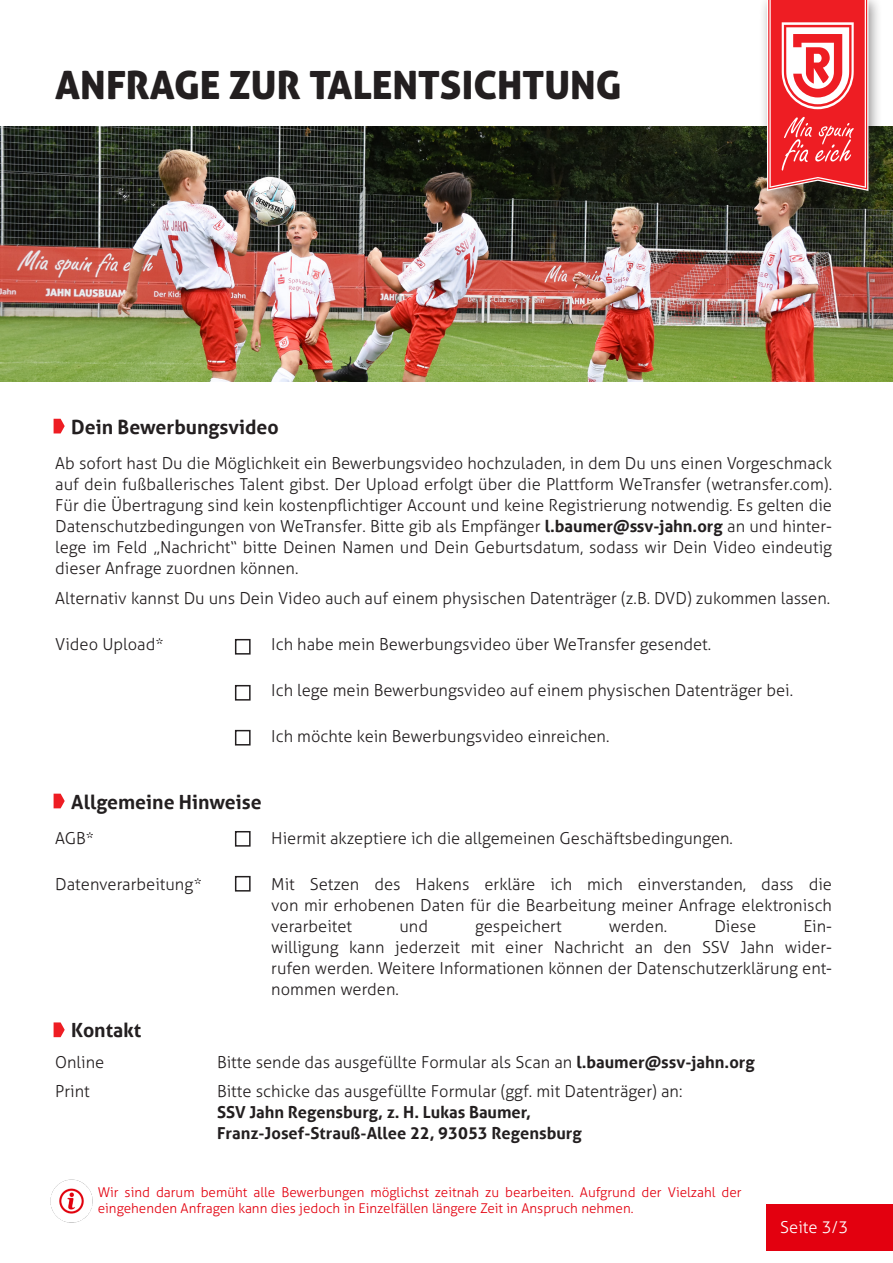
<style>
.page{position:relative;width:893px;height:1263px;background:#fff}
.page>*{position:absolute;margin:0;border:0;box-sizing:border-box;transform-origin:0 0}
.Headline{font:39px "Aller Display";color:#231f20}
.Überschrift_Fließtex{font:700 19.5px "Aller";color:#231f20}
.Fließtext{font:300 16.5px/21px "Aller";color:#231f20;text-align:justify}
.Fließtext-2{font:700 16.5px/21px "Aller";color:#231f20}
.Fließtext-3{font:300 16.5px "Aller";color:#fff}
.Fließtext-4{font:300 13.5px/16.5px "Aller";color:#e3000f}
.s1{font-weight:700}
</style>
<div class="page">
<img style="left:0;top:127px;width:893px;height:254px">
<div style="left:759px;top:0;width:124px;height:204px;background:#231f20;opacity:.5"></div>
<svg style="left:767px;top:0;width:101px;height:191px"></svg>
<svg style="left:54px;top:419px;width:11px;height:14px"></svg>
<svg style="left:54px;top:794px;width:11px;height:14px"></svg>
<svg style="left:54px;top:1022px;width:11px;height:15px"></svg>
<div style="left:767px;top:1204px;width:126px;height:47px;background:#e3000f"></div>
<div style="left:235px;top:639px;width:16px;height:16px;border:2px solid #231f20"></div>
<div style="left:235px;top:685px;width:16px;height:16px;border:2px solid #231f20"></div>
<div style="left:235px;top:831px;width:16px;height:16px;border:2px solid #231f20"></div>
<div style="left:235px;top:730px;width:16px;height:15px;border:2px solid #231f20"></div>
<div style="left:235px;top:876px;width:16px;height:15px;border:2px solid #231f20"></div>
<img style="left:50px;top:1179px;width:43px;height:44px">
<p class="Headline" style="left:55px;top:60px;width:568px">ANFRAGE ZUR TALENTSICHTUNG</p>
<p class="Überschrift_Fließtex" style="left:71px;top:415px;width:209px">Dein Bewerbungsvideo</p>
<p class="Fließtext" style="left:55px;top:453px;width:778px">Ab sofort hast Du die Möglichkeit ein Bewerbungsvideo hochzuladen, in dem Du uns einen Vorgeschmack auf dein fußballerisches Talent gibst. Der Upload erfolgt über die Plattform WeTransfer (wetransfer.com).<br>Für die Übertragung sind kein kostenpflichtiger Account und keine Registrierung notwendig. Es gelten die Datenschutzbedingungen von WeTransfer. Bitte gib als Empfänger <span class="s1">l.baumer@ssv-jahn.org</span> an und hinter&shy;lege im Feld „Nachricht“ bitte Deinen Namen und Dein Geburtsdatum, sodass wir Dein Video eindeutig dieser Anfrage zuordnen können.</p>
<p class="Fließtext" style="left:55px;top:587px;width:776px">Alternativ kannst Du uns Dein Video auch auf einem physischen Datenträger (z.B. DVD) zukommen lassen.</p>
<p class="Fließtext" style="left:55px;top:633px;width:110px">Video Upload*</p>
<p class="Fließtext" style="left:271px;top:633px;width:441px">Ich habe mein Bewerbungsvideo über WeTransfer gesendet.</p>
<p class="Fließtext" style="left:271px;top:679px;width:523px">Ich lege mein Bewerbungsvideo auf einem physischen Datenträger bei.</p>
<p class="Fließtext" style="left:271px;top:725px;width:340px">Ich möchte kein Bewerbungsvideo einreichen.</p>
<p class="Überschrift_Fließtex" style="left:71px;top:790px;width:192px">Allgemeine Hinweise</p>
<p class="Fließtext" style="left:55px;top:828px;width:40px">AGB*</p>
<p class="Fließtext" style="left:271px;top:828px;width:463px">Hiermit akzeptiere ich die allgemeinen Geschäftsbedingungen.</p>
<p class="Fließtext" style="left:55px;top:874px;width:148px">Datenverarbeitung*</p>
<p class="Fließtext" style="left:271px;top:874px;width:562px">Mit Setzen des Hakens erkläre ich mich einverstanden, dass die von mir erhobenen Daten für die Bearbeitung meiner Anfrage elektronisch verarbeitet</p>
<p class="Fließtext" style="left:399px;top:916px;width:30px">und</p>
<p class="Fließtext" style="left:475px;top:916px;width:88px">gespeichert</p>
<p class="Fließtext" style="left:609px;top:916px;width:60px">werden.</p>
<p class="Fließtext" style="left:714px;top:916px;width:43px">Diese</p>
<p class="Fließtext" style="left:271px;top:916px;width:562px;text-indent:532px">Ein&shy;willigung kann jederzeit mit einer Nachricht an den SSV Jahn wider&shy;rufen werden. Weitere Informationen können der Datenschutzerklärung ent&shy;nommen werden.</p>
<p class="Überschrift_Fließtex" style="left:71px;top:1018px;width:71px">Kontakt</p>
<p class="Fließtext" style="left:55px;top:1051px;width:51px">Online</p>
<p class="Fließtext" style="left:55px;top:1081px;width:36px">Print</p>
<p class="Fließtext" style="left:217px;top:1047px;width:539px;line-height:29.5px">Bitte sende das ausgefüllte Formular als Scan an <span class="s1">l.baumer@ssv-jahn.org<br></span>Bitte schicke das ausgefüllte Formular (ggf. mit Datenträger) an:</p>
<p class="Fließtext-2" style="left:217px;top:1102px;width:366px">SSV Jahn Regensburg, z. H. Lukas Baumer,<br>Franz-Josef-Strauß-Allee 22, 93053 Regensburg</p>
<p class="Fließtext-4" style="left:98px;top:1184px;width:645px">Wir sind darum bemüht alle Bewerbungen möglichst zeitnah zu bearbeiten. Aufgrund der Vielzahl der eingehenden Anfragen kann dies jedoch in Einzelfällen längere Zeit in Anspruch nehmen.</p>
<p class="Fließtext-3" style="left:780px;top:1217px;width:69px">Seite 3/3</p>
</div>
